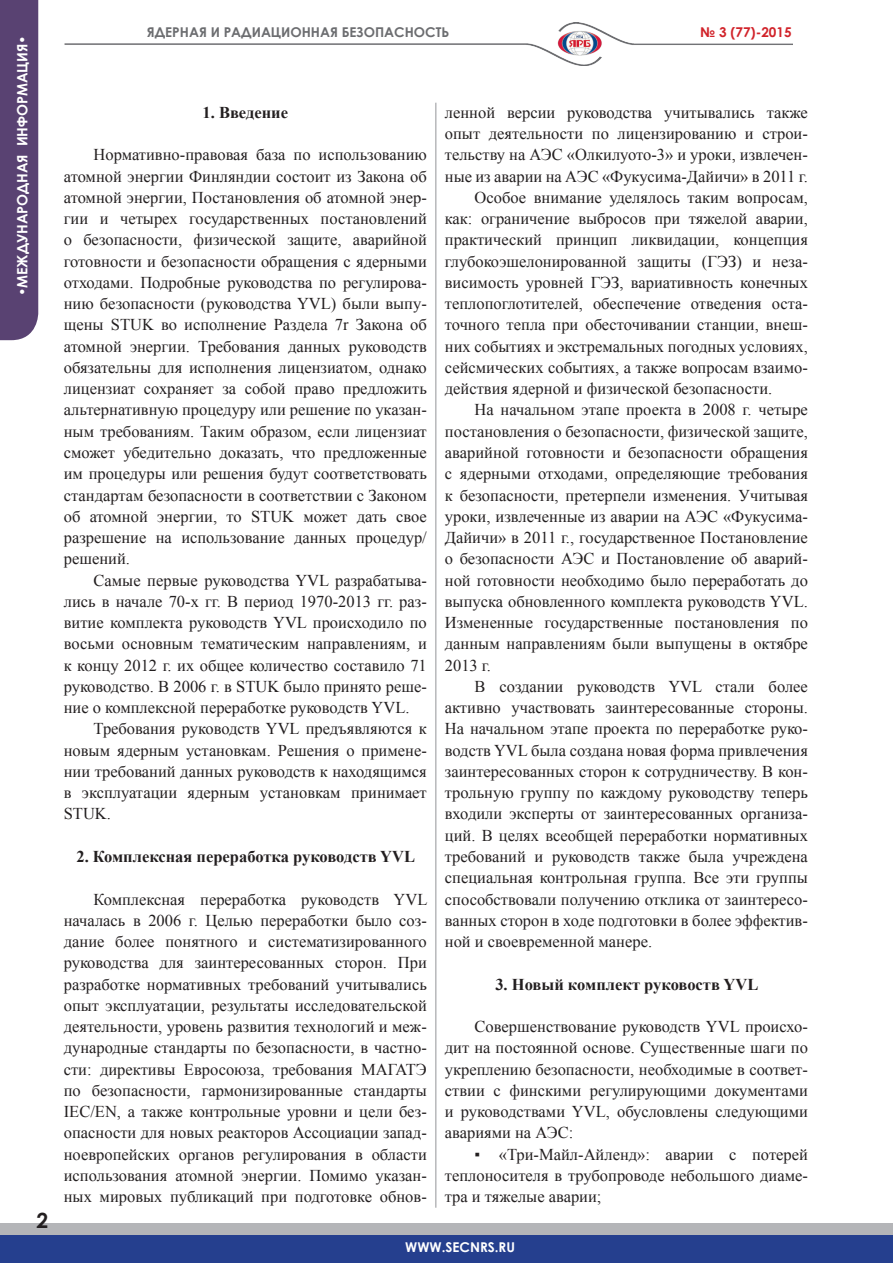
<style>
.page{position:relative;width:893px;height:1263px;background:#fff}
.page>*{position:absolute;margin:0;border:0;box-sizing:border-box;transform-origin:0 0}
.t1{font:700 21px "Century Gothic";color:#231f20}
.ОсНоВнОй{font:16.5px/21.3px "Times New Roman";color:#231f20;text-align:justify}
.заголовок{font:700 16.5px "Times New Roman";color:#231f20}
.ОсНоВнОй-2{font:700 16.5px "Times New Roman";color:#231f20}
.t2{font:700 14.25px "Century Gothic";color:#fff}
.t3{font:700 13.5px "Century Gothic";color:#6c6d70}
.t4{font:700 13.5px "Century Gothic";color:#fff}
.t5{font:700 13.5px "Century Gothic";color:#d1232a}
</style>
<div class="page">
<div style="left:0;top:1223px;width:893px;height:30px;background:#b4b5b8"></div>
<div style="left:0;top:1235px;width:893px;height:28px;background:#253f8e"></div>
<img style="left:64px;top:22px;width:728px;height:44px">
<div style="left:0;top:0;width:38px;height:340px;background:#594272"></div>
<hr style="left:435px;top:103px;width:1px;height:1105px;background:#939598">
<p class="t2" style="left:11px;top:296px;width:262px;rotate:-90deg">•МЕЖДУНАРОДНАЯ ИНФОРМАЦИЯ•</p>
<p class="t1" style="left:37px;top:1204px;width:13px">2</p>
<p class="t3" style="left:147px;top:22px;width:304px">ЯДЕРНАЯ И РАДИАЦИОННАЯ БЕЗОПАСНОСТЬ</p>
<p class="t5" style="left:700px;top:22px;width:93px">№ 3 (77)-2015</p>
<p class="ОсНоВнОй-2" style="left:203px;top:101px;width:87px">1. Введение</p>
<p class="ОсНоВнОй" style="left:64px;top:144px;width:365px;text-indent:30px">Нормативно-правовая база по использованию атомной энергии Финляндии состоит из Закона об атомной энергии, Постановления об атомной энер&shy;гии и четырех государственных постановлений о безопасности, физической защите, аварийной готовности и безопасности обращения с ядерными отходами. Подробные руководства по регулирова&shy;нию безопасности (руководства YVL) были выпу&shy;щены STUK во исполнение Раздела 7r Закона об атомной энергии. Требования данных руководств обязательны для исполнения лицензиатом, однако лицензиат сохраняет за собой право предложить альтернативную процедуру или решение по указан&shy;ным требованиям. Таким образом, если лицензиат сможет убедительно доказать, что предложенные им процедуры или решения будут соответствовать стандартам безопасности в соответствии с Законом об атомной энергии, то STUK может дать свое разрешение на использование данных процедур/ решений.</p>
<p class="ОсНоВнОй" style="left:64px;top:569px;width:365px;text-indent:30px">Самые первые руководства YVL разрабатыва&shy;лись в начале 70-х гг. В период 1970-2013 гг. раз&shy;витие комплекта руководств YVL происходило по восьми основным тематическим направлениям, и к концу 2012 г. их общее количество составило 71 руководство. В 2006 г. в STUK было принято реше&shy;ние о комплексной переработке руководств YVL.</p>
<p class="ОсНоВнОй" style="left:64px;top:718px;width:365px;text-indent:30px">Требования руководств YVL предъявляются к новым ядерным установкам. Решения о примене&shy;нии требований данных руководств к находящимся в эксплуатации ядерным установкам принимает STUK.</p>
<p class="заголовок" style="left:76px;top:845px;width:340px">2. Комплексная переработка руководств YVL</p>
<p class="ОсНоВнОй" style="left:64px;top:888px;width:365px;text-indent:30px">Комплексная переработка руководств YVL началась в 2006 г. Целью переработки было соз&shy;дание более понятного и систематизированного руководства для заинтересованных сторон. При разработке нормативных требований учитывались опыт эксплуатации, результаты исследовательской деятельности, уровень развития технологий и меж&shy;дународные стандарты по безопасности, в частно&shy;сти: директивы Евросоюза, требования МАГАТЭ по безопасности, гармонизированные стандарты IEC/EN, а также контрольные уровни и цели без&shy;опасности для новых реакторов Ассоциации запад&shy;ноевропейских органов регулирования в области использования атомной энергии. Помимо указан&shy;ных мировых публикаций при подготовке обнов-</p>
<p class="ОсНоВнОй" style="left:445px;top:101px;width:365px">ленной версии руководства учитывались также опыт деятельности по лицензированию и строи&shy;тельству на АЭС «Олкилуото-3» и уроки, извлечен&shy;ные из аварии на АЭС «Фукусима-Дайичи» в 2011 г.</p>
<p class="ОсНоВнОй" style="left:445px;top:186px;width:365px;text-indent:30px">Особое внимание уделялось таким вопросам, как: ограничение выбросов при тяжелой аварии, практический принцип ликвидации, концепция глубокоэшелонированной защиты (ГЭЗ) и неза&shy;висимость уровней ГЭЗ, вариативность конечных теплопоглотителей, обеспечение отведения оста&shy;точного тепла при обесточивании станции, внеш&shy;них событиях и экстремальных погодных условиях, сейсмических событиях, а также вопросам взаимо&shy;действия ядерной и физической безопасности.</p>
<p class="ОсНоВнОй" style="left:445px;top:399px;width:365px;text-indent:30px">На начальном этапе проекта в 2008 г. четыре постановления о безопасности, физической защите, аварийной готовности и безопасности обращения с ядерными отходами, определяющие требования к безопасности, претерпели изменения. Учитывая уроки, извлеченные из аварии на АЭС «Фукусима-Дайичи» в 2011 г., государственное Постановление о безопасности АЭС и Постановление об аварий&shy;ной готовности необходимо было переработать до выпуска обновленного комплекта руководств YVL.<br>Измененные государственные постановления по данным направлениям были выпущены в октябре 2013 г.</p>
<p class="ОсНоВнОй" style="left:445px;top:675px;width:365px;text-indent:30px">В создании руководств YVL стали более активно участвовать заинтересованные стороны.<br>На начальном этапе проекта по переработке руко&shy;водств YVL была создана новая форма привлечения заинтересованных сторон к сотрудничеству. В кон&shy;трольную группу по каждому руководству теперь входили эксперты от заинтересованных организа&shy;ций. В целях всеобщей переработки нормативных требований и руководств также была учреждена специальная контрольная группа. Все эти группы способствовали получению отклика от заинтересо&shy;ванных сторон в ходе подготовки в более эффектив&shy;ной и своевременной манере.</p>
<p class="заголовок" style="left:495px;top:973px;width:264px">3. Новый комплект руковоств YVL</p>
<p class="ОсНоВнОй" style="left:445px;top:1016px;width:365px;text-indent:30px">Совершенствование руководств YVL происхо&shy;дит на постоянной основе. Существенные шаги по укреплению безопасности, необходимые в соответ&shy;ствии с финскими регулирующими документами и руководствами YVL, обусловлены следующими авариями на АЭС:</p>
<p class="ОсНоВнОй" style="left:445px;top:1143px;width:365px;text-indent:30px">▪ «Три-Майл-Айленд»: аварии с потерей теплоносителя в трубопроводе небольшого диаме&shy;тра и тяжелые аварии;</p>
<p class="t4" style="left:405px;top:1237px;width:111px">WWW.SECNRS.RU</p>
</div>
